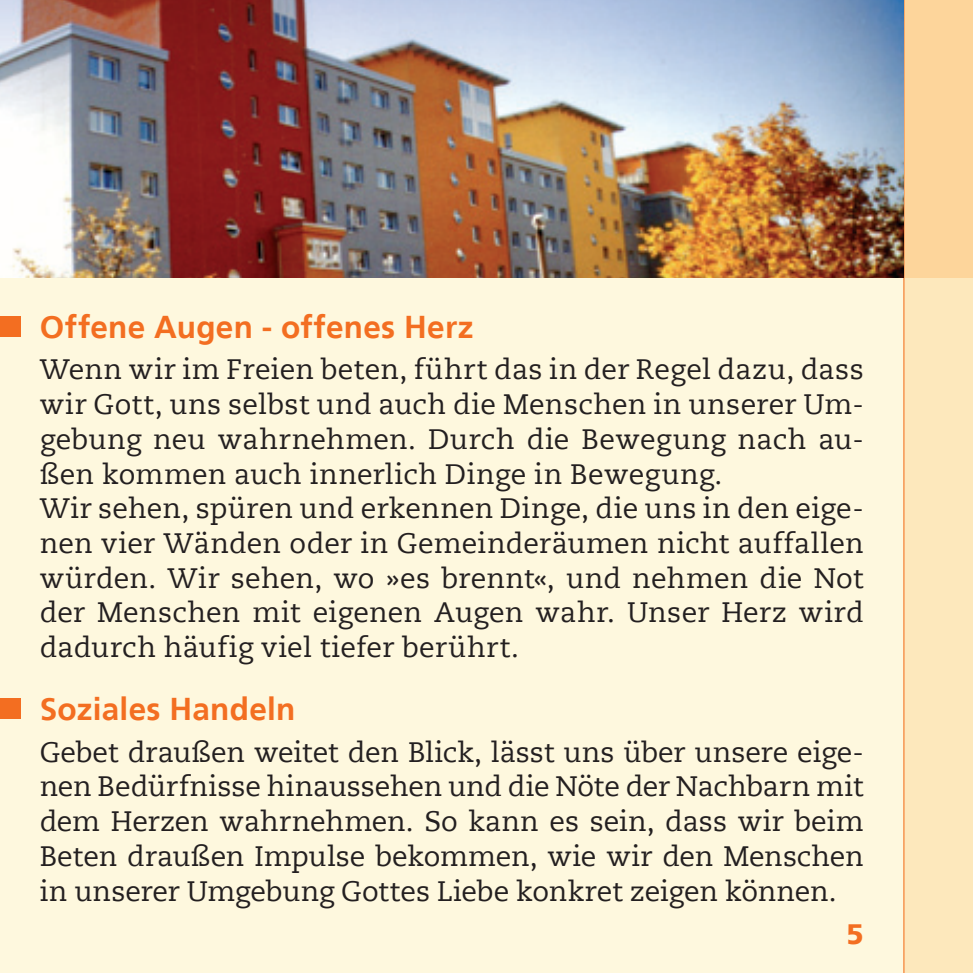
<style>
.page{position:relative;width:973px;height:973px;background:#fff}
.page>*{position:absolute;margin:0;border:0;box-sizing:border-box;transform-origin:0 0}
.t1{font:700 31.5px "Frutiger LT";letter-spacing:.01em;color:#f36e21}
.t2{font:28px/34.6px "Caecilia LT";letter-spacing:.005em;color:#231f20}
.t3{font:900 28px "Frutiger LT";color:#f36e21}
</style>
<div class="page">
<div style="left:0;top:0;width:972px;height:972px;background:#fef8de"></div>
<svg style="left:904px;top:0;width:68px;height:972px;background:#fcdfae"></svg>
<hr style="left:903px;top:0;width:1px;height:972px;background:#f36e21">
<div style="left:0;top:316px;width:20px;height:20px;background:#f36e21"></div>
<div style="left:0;top:698px;width:20px;height:20px;background:#f36e21"></div>
<img style="left:0;top:0;width:903px;height:278px">
<p class="t1" style="left:40px;top:308px;width:435px">Offene Augen - offenes Herz</p>
<p class="t2" style="left:40px;top:352px;width:825px">Wenn wir im Freien beten, führt das in der Regel dazu, dass wir Gott, uns selbst und auch die Menschen in unserer Um&shy;gebung neu wahrnehmen. Durch die Bewegung nach au&shy;ßen kommen auch innerlich Dinge in Bewegung.<br>Wir sehen, spüren und erkennen Dinge, die uns in den eige&shy;nen vier Wänden oder in Gemeinderäumen nicht auffallen würden. Wir sehen, wo »es brennt«, und nehmen die Not der Menschen mit eigenen Augen wahr. Unser Herz wird dadurch häufig viel tiefer berührt.</p>
<p class="t1" style="left:40px;top:690px;width:257px">Soziales Handeln</p>
<p class="t2" style="left:40px;top:734px;width:825px;text-align:justify">Gebet draußen weitet den Blick, lässt uns über unsere eige&shy;nen Bedürfnisse hinaussehen und die Nöte der Nachbarn mit dem Herzen wahrnehmen. So kann es sein, dass wir beim Beten draußen Impulse bekommen, wie wir den Menschen in unserer Umgebung Gottes Liebe konkret zeigen können.</p>
<p class="t3" style="left:846px;top:917px;width:19px">5</p>
</div>
